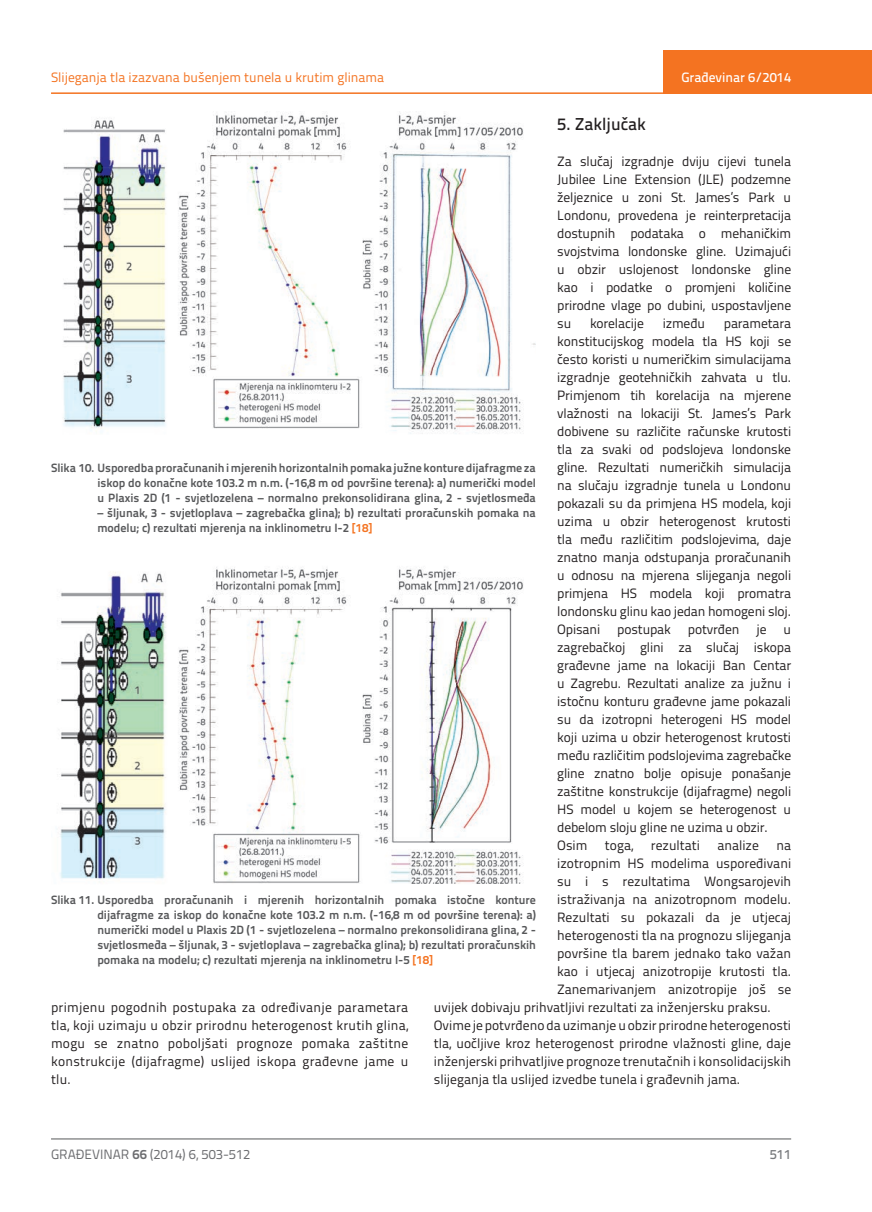
<style>
.page{position:relative;width:872px;height:1212px;background:#fff}
.page>*{position:absolute;margin:0;border:0;box-sizing:border-box;transform-origin:0 0}
.t1{font:500 17.25px "Titillium Text 22 L";color:#231f20}
.t2{font:13.5px/18px "Titillium Text 22 L";color:#231f20;text-align:justify}
.t3{font:13.5px "Titillium Text 22 L";color:#f47321}
.t4{font:13.5px "Titillium Text 22 L";color:#6c6d70}
.t5{font:500 13.5px "Titillium Text 22 L";color:#fff}
.t6{font:500 13.5px "Titillium Text 22 L";color:#787a7d}
.t7{font:700 12px/15px "Titillium Text 22 L";color:#57585a;text-align:justify}
.s1{color:#f47321}
.s2{font-weight:700}
</style>
<div class="page">
<hr style="left:51px;top:92px;width:821px;height:2px;background:#f47321">
<div style="left:663px;top:50px;width:209px;height:44px;background:#f47321"></div>
<hr style="left:51px;top:1139px;width:740px;height:1px;background:#57585a">
<img style="left:63px;top:113px;width:473px;height:321px">
<img style="left:60px;top:567px;width:464px;height:317px">
<p class="t3" style="left:51px;top:68px;width:335px">Slijeganja tla izazvana bušenjem tunela u krutim glinama</p>
<p class="t5" style="left:681px;top:67px;width:111px">Građevinar 6/2014</p>
<p class="t1" style="left:557px;top:110px;width:90px">5. Zaključak</p>
<p class="t2" style="left:557px;top:151px;width:235px">Za slučaj izgradnje dviju cijevi tunela Jubilee Line Extension (JLE) podzemne željeznice u zoni St. James’s Park u Londonu, provedena je reinterpretacija dostupnih podataka o mehaničkim svojstvima londonske gline. Uzimajući u obzir uslojenost londonske gline kao i podatke o promjeni količine prirodne vlage po dubini, uspostavljene su</p>
<p class="t2" style="left:590px;top:313px;width:55px">korelacije</p>
<p class="t2" style="left:662px;top:313px;width:44px">između</p>
<p class="t2" style="left:557px;top:313px;width:235px;text-indent:167px">parametara konstitucijskog modela tla HS koji se često koristi u numeričkim simulacijama izgradnje geotehničkih zahvata u tlu.<br>Primjenom tih korelacija na mjerene vlažnosti na lokaciji St. James’s Park dobivene su različite računske krutosti tla za svaki od podslojeva londonske gline. Rezultati numeričkih simulacija na slučaju izgradnje tunela u Londonu pokazali su da primjena HS modela, koji uzima u obzir heterogenost krutosti tla među različitim podslojevima, daje znatno manja odstupanja proračunanih u odnosu na mjerena slijeganja negoli primjena HS modela koji promatra londonsku glinu kao jedan homogeni sloj.<br>Opisani</p>
<p class="t7" style="left:97px;top:459px;width:440px;text-indent:-46px">Slika 10. Usporedba proračunanih i mjerenih horizontalnih pomaka južne konture dijafragme za iskop do konačne kote 103.2 m n.m. (-16,8 m od površine terena): a) numerički model u Plaxis 2D (1 - svjetlozelena – normalno prekonsolidirana glina, 2 - svjetlosmeđa</p>
<p class="t7" style="left:97px;top:504px;width:440px">– šljunak, 3 - svjetloplava – zagrebačka glina); b) rezultati proračunskih pomaka na modelu; c) rezultati mjerenja na inklinometru I-2 <span class="s1">[18]</span></p>
<p class="t2" style="left:617px;top:619px;width:55px">postupak</p>
<p class="t2" style="left:688px;top:619px;width:53px">potvrđen</p>
<p class="t2" style="left:756px;top:619px;width:12px">je</p>
<p class="t2" style="left:557px;top:619px;width:235px;text-align:left;text-indent:226px">u zagrebačkoj glini za slučaj iskopa građevne jame na lokaciji Ban Centar u Zagrebu. Rezultati analize za južnu i istočnu konturu građevne jame pokazali su da izotropni heterogeni HS model koji uzima u obzir heterogenost krutosti među različitim podslojevima zagrebačke gline znatno bolje opisuje ponašanje zaštitne konstrukcije (dijafragme) negoli<br>HS model u kojem se heterogenost u debelom sloju gline ne uzima u obzir.<br>Osim</p>
<p class="t2" style="left:605px;top:835px;width:30px">toga,</p>
<p class="t2" style="left:651px;top:835px;width:50px">rezultati</p>
<p class="t2" style="left:717px;top:835px;width:43px">analize</p>
<p class="t2" style="left:776px;top:835px;width:16px">na</p>
<p class="t2" style="left:557px;top:853px;width:235px">izotropnim HS modelima uspoređivani</p>
<p class="t2" style="left:557px;top:872px;width:235px">su i s rezultatima Wongsarojevih</p>
<p class="t2" style="left:557px;top:890px;width:235px">istraživanja na anizotropnom modelu.</p>
<p class="t2" style="left:557px;top:908px;width:235px">Rezultati su pokazali da je utjecaj</p>
<p class="t2" style="left:557px;top:926px;width:235px">heterogenosti tla na prognozu slijeganja</p>
<p class="t2" style="left:557px;top:944px;width:235px">površine tla barem jednako tako važan</p>
<p class="t2" style="left:557px;top:962px;width:235px">kao i utjecaj anizotropije krutosti tla.</p>
<p class="t2" style="left:557px;top:980px;width:235px">Zanemarivanjem anizotropije još se</p>
<p class="t2" style="left:434px;top:998px;width:339px">uvijek dobivaju prihvatljivi rezultati za inženjersku praksu.</p>
<p class="t2" style="left:434px;top:1016px;width:359px">Ovime je potvrđeno da uzimanje u obzir prirodne heterogenosti</p>
<p class="t2" style="left:434px;top:1034px;width:359px">tla, uočljive kroz heterogenost prirodne vlažnosti gline, daje</p>
<p class="t2" style="left:434px;top:1052px;width:359px">inženjerski prihvatljive prognoze trenutačnih i konsolidacijskih</p>
<p class="t2" style="left:434px;top:1070px;width:308px">slijeganja tla uslijed izvedbe tunela i građevnih jama.</p>
<p class="t7" style="left:97px;top:892px;width:440px;text-indent:-46px">Slika 11. Usporedba proračunanih i mjerenih horizontalnih pomaka istočne konture dijafragme za iskop do konačne kote 103.2 m n.m. (-16,8 m od površine terena): a) numerički model u Plaxis 2D (1 - svjetlozelena – normalno prekonsolidirana glina, 2 - svjetlosmeđa – šljunak, 3 - svjetloplava – zagrebačka glina); b) rezultati proračunskih pomaka na modelu; c) rezultati mjerenja na inklinometru I-5 <span class="s1">[18]</span></p>
<p class="t2" style="left:51px;top:998px;width:359px">primjenu pogodnih postupaka za određivanje parametara tla, koji uzimaju u obzir prirodnu heterogenost krutih glina, mogu se znatno poboljšati prognoze pomaka zaštitne konstrukcije (dijafragme) uslijed iskopa građevne jame u tlu.</p>
<p class="t4" style="left:51px;top:1144px;width:201px">GRAĐEVINAR <span class="s2">66</span> (2014) 6, 503-512</p>
<p class="t6" style="left:769px;top:1144px;width:23px">511</p>
</div>
